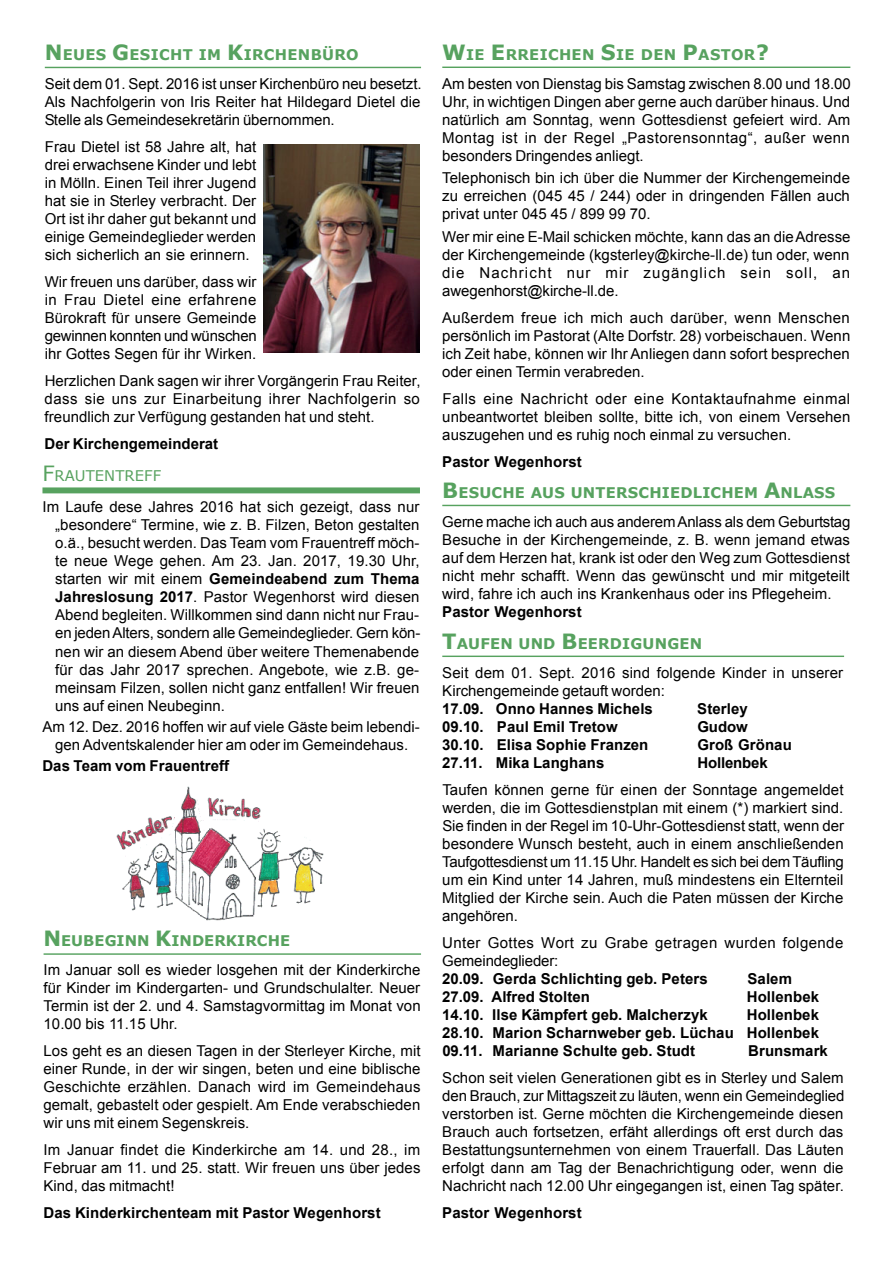
<style>
.page{position:relative;width:893px;height:1263px;background:#fff}
.page>*{position:absolute;margin:0;border:0;box-sizing:border-box;transform-origin:0 0}
.t1{font:15px/18px "Arial";letter-spacing:.005em;color:#000;text-align:justify}
.t2{font:700 15px/18px "Arial";letter-spacing:.005em;color:#000;text-align:justify}
.t3{font:15px/18px "Arial";letter-spacing:.03em;color:#000}
.t4{font:700 14.7px "Verdana";letter-spacing:.015em;color:#57a25f}
.t5{font:14.7px "Verdana";letter-spacing:.005em;color:#57a25f}
.s1{font-size:21px}
.s2{font-weight:700}
</style>
<div class="page">
<hr style="left:442px;top:67px;width:408px;height:1px;background:#57a25f">
<hr style="left:44px;top:953px;width:377px;height:2px;background:#57a25f">
<hr style="left:45px;top:67px;width:376px;height:1px;background:#57a25f">
<hr style="left:442px;top:505px;width:408px;height:1px;background:#57a25f">
<hr style="left:442px;top:656px;width:402px;height:1px;background:#57a25f">
<div style="left:42px;top:487px;width:378px;height:6px;background:#57a25f"></div>
<img style="left:264px;top:145px;width:155px;height:207px">
<img style="left:117px;top:787px;width:206px;height:133px">
<p class="t4" style="left:45px;top:45px;width:315px"><span class="s1">N</span>EUES <span class="s1">G</span>ESICHT IM <span class="s1">K</span>IRCHENBÜRO</p>
<p class="t1" style="left:45px;top:75px;width:378px">Seit dem 01. Sept. 2016 ist unser Kirchenbüro neu besetzt.<br>Als Nachfolgerin von Iris Reiter hat Hildegard Dietel die Stelle als Gemeindesekretärin übernommen.</p>
<p class="t1" style="left:45px;top:138px;width:213px">Frau Dietel ist 58 Jahre alt, hat drei erwachsene Kinder und lebt in Mölln. Einen Teil ihrer Jugend hat sie in Sterley verbracht. Der Ort ist ihr daher gut bekannt und einige Gemeindeglieder werden sich sicherlich an sie erinnern.</p>
<p class="t1" style="left:45px;top:273px;width:214px">Wir freuen uns darüber, dass wir in Frau Dietel eine erfahrene Bürokraft für unsere Gemeinde gewinnen konnten und wünschen ihr Gottes Segen für ihr Wirken.</p>
<p class="t1" style="left:45px;top:372px;width:378px">Herzlichen Dank sagen wir ihrer Vorgängerin Frau Reiter, dass sie uns zur Einarbeitung ihrer Nachfolgerin so freundlich zur Verfügung gestanden hat und steht.</p>
<p class="t2" style="left:45px;top:435px;width:175px">Der Kirchengemeinderat</p>
<p class="t5" style="left:42px;top:466px;width:120px"><span class="s1">F</span>RAUTENTREFF</p>
<p class="t1" style="left:55px;top:498px;width:367px;text-indent:-13px">Im Laufe dese Jahres 2016 hat sich gezeigt, dass nur „besondere“ Termine, wie z. B. Filzen, Beton gestalten o.ä., besucht werden. Das Team vom Frauentreff möch&shy;te neue Wege gehen. Am 23. Jan. 2017, 19.30 Uhr, starten wir mit einem <span class="s2">Gemeindeabend zum Thema Jahreslosung 2017</span>. Pastor Wegenhorst wird diesen Abend begleiten. Willkommen sind dann nicht nur Frau&shy;en jeden Alters, sondern alle Gemeindeglieder. Gern kön&shy;nen wir an diesem Abend über weitere Themenabende für das Jahr 2017 sprechen. Angebote, wie z.B. ge&shy;meinsam Filzen, sollen nicht ganz entfallen! Wir freuen uns auf einen Neubeginn.</p>
<p class="t1" style="left:42px;top:718px;width:379px;text-align:center">Am 12. Dez. 2016 hoffen wir auf viele Gäste beim lebendi&shy;gen Adventskalender hier am oder im Gemeindehaus.</p>
<p class="t2" style="left:42px;top:757px;width:188px">Das Team vom Frauentreff</p>
<p class="t4" style="left:44px;top:931px;width:248px"><span class="s1">N</span>EUBEGINN <span class="s1">K</span>INDERKIRCHE</p>
<p class="t1" style="left:44px;top:961px;width:379px">Im Januar soll es wieder losgehen mit der Kinderkirche für Kinder im Kindergarten- und Grundschulalter. Neuer Termin ist der 2. und 4. Samstagvormittag im Monat von 10.00 bis 11.15 Uhr.</p>
<p class="t1" style="left:44px;top:1042px;width:379px">Los geht es an diesen Tagen in der Sterleyer Kirche, mit einer Runde, in der wir singen, beten und eine biblische Geschichte erzählen. Danach wird im Gemeindehaus gemalt, gebastelt oder gespielt. Am Ende verabschieden wir uns mit einem Segenskreis.</p>
<p class="t1" style="left:43px;top:1141px;width:379px">Im Januar findet die Kinderkirche am 14. und 28., im Februar am 11. und 25. statt. Wir freuen uns über jedes Kind, das mitmacht!</p>
<p class="t2" style="left:43px;top:1204px;width:339px">Das Kinderkirchenteam mit Pastor Wegenhorst</p>
<p class="t4" style="left:442px;top:45px;width:328px"><span class="s1">W</span>IE <span class="s1">E</span>RREICHEN <span class="s1">S</span>IE DEN <span class="s1">P</span>ASTOR<span class="s1">?</span></p>
<p class="t1" style="left:442px;top:74px;width:410px">Am besten von Dienstag bis Samstag zwischen 8.00 und 18.00<br>Uhr, in wichtigen Dingen aber gerne auch darüber hinaus. Und natürlich am Sonntag, wenn Gottesdienst gefeiert wird. Am Montag ist in der Regel „Pastorensonntag“, außer wenn besonders Dringendes anliegt.</p>
<p class="t1" style="left:442px;top:169px;width:409px">Telephonisch bin ich über die Nummer der Kirchengemeinde zu erreichen (045 45 / 244) oder in dringenden Fällen auch privat unter 045 45 / 899 99 70.</p>
<p class="t1" style="left:442px;top:227px;width:410px">Wer mir eine E-Mail schicken möchte, kann das an die Adresse der Kirchengemeinde (kgsterley@kirche-ll.de) tun oder, wenn die Nachricht nur mir zugänglich sein soll, an awegenhorst@kirche-ll.de.</p>
<p class="t1" style="left:442px;top:308px;width:410px">Außerdem freue ich mich auch darüber, wenn Menschen persönlich im Pastorat (Alte Dorfstr. 28) vorbeischauen. Wenn ich Zeit habe, können wir Ihr Anliegen dann sofort besprechen oder einen Termin verabreden.</p>
<p class="t1" style="left:442px;top:389px;width:409px">Falls eine Nachricht oder eine Kontaktaufnahme einmal unbeantwortet bleiben sollte, bitte ich, von einem Versehen auszugehen und es ruhig noch einmal zu versuchen.</p>
<p class="t2" style="left:442px;top:453px;width:141px">Pastor Wegenhorst</p>
<p class="t4" style="left:442px;top:483px;width:395px"><span class="s1">B</span>ESUCHE AUS UNTERSCHIEDLICHEM <span class="s1">A</span>NLASS</p>
<p class="t1" style="left:442px;top:513px;width:410px;text-align:left">Gerne mache ich auch aus anderem Anlass als dem Geburtstag Besuche in der Kirchengemeinde, z. B. wenn jemand etwas auf dem Herzen hat, krank ist oder den Weg zum Gottesdienst nicht mehr schafft. Wenn das gewünscht und mir mitgeteilt wird, fahre ich auch ins Krankenhaus oder ins Pflegeheim.<br><span class="s2">Pastor Wegenhorst</span></p>
<p class="t4" style="left:442px;top:634px;width:261px"><span class="s1">T</span>AUFEN UND <span class="s1">B</span>EERDIGUNGEN</p>
<p class="t1" style="left:442px;top:663px;width:402px;text-align:left">Seit dem 01. Sept. 2016 sind folgende Kinder in unserer<br>Kirchengemeinde getauft worden:<br><span class="s2">17.09. Onno Hannes Michels</span></p>
<p class="t2" style="left:697px;top:700px;width:52px">Sterley</p>
<p class="t2" style="left:442px;top:718px;width:177px">09.10. Paul Emil Tretow</p>
<p class="t2" style="left:697px;top:718px;width:52px">Gudow</p>
<p class="t2" style="left:442px;top:736px;width:208px">30.10. Elisa Sophie Franzen</p>
<p class="t2" style="left:697px;top:736px;width:96px">Groß Grönau</p>
<p class="t2" style="left:442px;top:754px;width:164px">27.11. Mika Langhans</p>
<p class="t1" style="left:442px;top:749px;width:403px;line-height:27px;text-indent:255px"><span class="s2">Hollenbek<br></span>Taufen können gerne für einen der Sonntage angemeldet</p>
<p class="t1" style="left:442px;top:798px;width:403px">werden, die im Gottesdienstplan mit einem (*) markiert sind.<br>Sie finden in der Regel im 10-Uhr-Gottesdienst statt, wenn der besondere Wunsch besteht, auch in einem anschließenden Taufgottesdienst um 11.15 Uhr. Handelt es sich bei dem Täufling um ein Kind unter 14 Jahren, muß mindestens ein Elternteil Mitglied der Kirche sein. Auch die Paten müssen der Kirche angehören.</p>
<p class="t3" style="left:442px;top:933px;width:403px">Unter Gottes Wort zu Grabe getragen wurden folgende<br>Gemeindeglieder:<br><span class="s2">20.09. Gerda Schlichting geb. Peters</span></p>
<p class="t2" style="left:747px;top:970px;width:46px">Salem</p>
<p class="t2" style="left:442px;top:988px;width:149px">27.09. Alfred Stolten</p>
<p class="t2" style="left:747px;top:988px;width:74px">Hollenbek</p>
<p class="t2" style="left:442px;top:1006px;width:267px">14.10. Ilse Kämpfert geb. Malcherzyk</p>
<p class="t2" style="left:442px;top:1006px;width:378px;text-indent:304px">Hollenbek 28.10. Marion Scharnweber geb. Lüchau Hollenbek 09.11. Marianne Schulte geb. Studt</p>
<p class="t1" style="left:442px;top:1037px;width:403px;line-height:27px;text-indent:306px"><span class="s2">Brunsmark<br></span>Schon seit vielen Generationen gibt es in Sterley und Salem</p>
<p class="t1" style="left:442px;top:1086px;width:404px">den Brauch, zur Mittagszeit zu läuten, wenn ein Gemeindeglied verstorben ist. Gerne möchten die Kirchengemeinde diesen Brauch auch fortsetzen, erfäht allerdings oft erst durch das Bestattungsunternehmen von einem Trauerfall. Das Läuten erfolgt dann am Tag der Benachrichtigung oder, wenn die Nachricht nach 12.00 Uhr eingegangen ist, einen Tag später.</p>
<p class="t2" style="left:442px;top:1204px;width:141px">Pastor Wegenhorst</p>
</div>
